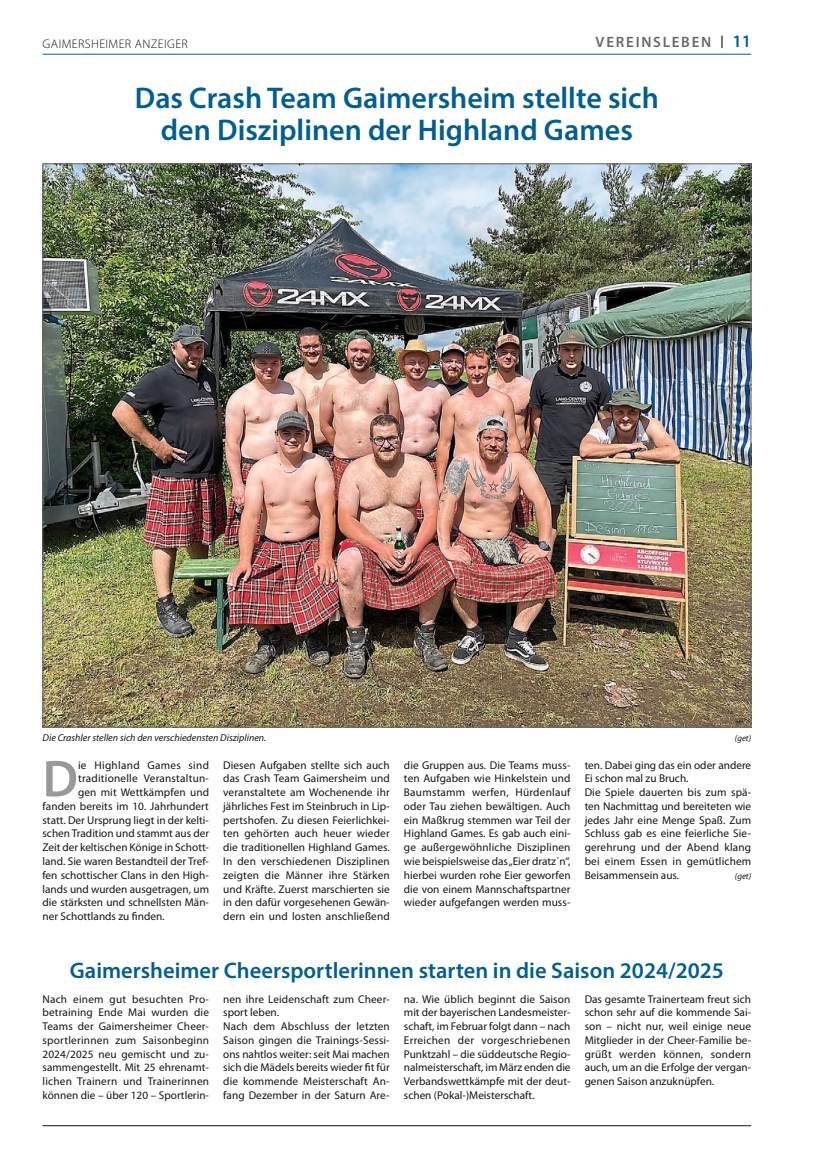
<style>
.page{position:relative;width:815px;height:1152px;background:#fff}
.page>*{position:absolute;margin:0;border:0;box-sizing:border-box;transform-origin:0 0}
.Grundschrift_Textanfang_Initial{font:600 52px "Myriad Pro";color:#999}
.Überschrift_3sp{font:600 30px/32.5px "Myriad Pro";color:#005e95;text-align:center}
.Überschrift_2sp{font:600 22.5px "Myriad Pro";color:#005e95}
.t1{font:600 15px "Myriad Pro";letter-spacing:.12em;color:#686867}
.t2{font:300 12.5px "Myriad Pro";letter-spacing:.035em;color:#131413}
.Grundschrift{font:11.25px/13.8px "Myriad Pro";color:#131413;text-align:justify}
.Grundschrift_Textanfang_Initial-2{font:11.25px "Myriad Pro";color:#131413}
.Grundschrift_Textanfang_Initial-3{font:11.25px "Myriad Pro";letter-spacing:.02em;color:#131413}
.Grundschrift_Textanfang_Initial-4{font:11.25px "Myriad Pro";letter-spacing:.025em;color:#131413}
.Bildtext{font:italic 10px "Myriad Pro";color:#131413}
.Grundschrift-2{font:italic 8.75px "Myriad Pro";color:#131413}
.Bildtext-2{font:italic 8.75px "Myriad Pro";color:#131413}
.s1{font-size:17.5px;color:#005e95}
</style>
<div class="page">
<hr style="left:43px;top:1125px;width:708px;height:1px;background:#131413">
<hr style="left:43px;top:54px;width:708px;height:1px;background:#005e95">
<img style="left:45px;top:165px;width:704px;height:560px">
<p class="t2" style="left:43px;top:36px;width:147px">GAIMERSHEIMER ANZEIGER</p>
<p class="t1" style="left:596px;top:33px;width:157px">VEREINSLEBEN <sup>|</sup> <span class="s1">11</span></p>
<p class="Überschrift_3sp" style="left:135px;top:80px;width:525px">Das Crash Team Gaimersheim stellte sich den Disziplinen der Highland Games</p>
<p class="Bildtext" style="left:43px;top:732px;width:225px">Die Crashler stellen sich den verschiedensten Disziplinen.</p>
<p class="Bildtext-2" style="left:735px;top:733px;width:18px">(get)</p>
<p class="Grundschrift_Textanfang_Initial" style="left:43px;top:745px;width:37px">D</p>
<p class="Grundschrift_Textanfang_Initial-4" style="left:78px;top:759px;width:133px">ie Highland Games sind</p>
<p class="Grundschrift_Textanfang_Initial-3" style="left:78px;top:772px;width:132px">traditionelle Veranstaltun-</p>
<p class="Grundschrift_Textanfang_Initial-2" style="left:78px;top:786px;width:132px">gen mit Wettkämpfen und</p>
<p class="Grundschrift_Textanfang_Initial-2" style="left:43px;top:800px;width:168px">fanden bereits im 10. Jahrhundert</p>
<p class="Grundschrift_Textanfang_Initial-2" style="left:43px;top:814px;width:168px">statt. Der Ursprung liegt in der kelti-</p>
<p class="Grundschrift_Textanfang_Initial-2" style="left:43px;top:827px;width:168px">schen Tradition und stammt aus der</p>
<p class="Grundschrift_Textanfang_Initial-2" style="left:43px;top:841px;width:168px">Zeit der keltischen Könige in Schott-</p>
<p class="Grundschrift_Textanfang_Initial-2" style="left:43px;top:855px;width:168px">land. Sie waren Bestandteil der Tref-</p>
<p class="Grundschrift_Textanfang_Initial-2" style="left:43px;top:869px;width:168px">fen schottischer Clans in den High-</p>
<p class="Grundschrift_Textanfang_Initial-2" style="left:43px;top:882px;width:168px">lands und wurden ausgetragen, um</p>
<p class="Grundschrift_Textanfang_Initial-2" style="left:43px;top:896px;width:168px">die stärksten und schnellsten Män-</p>
<p class="Grundschrift_Textanfang_Initial-2" style="left:43px;top:910px;width:124px">ner Schottlands zu finden.</p>
<p class="Grundschrift" style="left:223px;top:758px;width:168px">Diesen Aufgaben stellte sich auch das Crash Team Gaimersheim und veranstaltete am Wochenende ihr jährliches Fest im Steinbruch in Lip&shy;pertshofen. Zu diesen Feierlichkei&shy;ten gehörten auch heuer wieder die traditionellen Highland Games.<br>In den verschiedenen Disziplinen zeigten die Männer ihre Stärken und Kräfte. Zuerst marschierten sie in den dafür vorgesehenen Gewän&shy;dern ein und losten anschließend</p>
<p class="Grundschrift" style="left:404px;top:758px;width:168px">die Gruppen aus. Die Teams muss&shy;ten Aufgaben wie Hinkelstein und Baumstamm werfen, Hürdenlauf oder Tau ziehen bewältigen. Auch ein Maßkrug stemmen war Teil der Highland Games. Es gab auch eini&shy;ge außergewöhnliche Disziplinen wie beispielsweise das „Eier dratz´n“, hierbei wurden rohe Eier geworfen die von einem Mannschaftspartner wieder aufgefangen werden muss-</p>
<p class="Grundschrift" style="left:585px;top:758px;width:168px">ten. Dabei ging das ein oder andere<br>Ei schon mal zu Bruch.</p>
<p class="Grundschrift" style="left:585px;top:786px;width:168px">Die Spiele dauerten bis zum spä&shy;ten Nachmittag und bereiteten wie jedes Jahr eine Menge Spaß. Zum Schluss gab es eine feierliche Sie&shy;gerehrung und der Abend klang bei einem Essen in gemütlichem Beisammensein aus.</p>
<p class="Grundschrift-2" style="left:735px;top:871px;width:18px">(get)</p>
<p class="Überschrift_2sp" style="left:70px;top:956px;width:656px">Gaimersheimer Cheersportlerinnen starten in die Saison 2024/2025</p>
<p class="Grundschrift" style="left:43px;top:992px;width:168px">Nach einem gut besuchten Pro&shy;betraining Ende Mai wurden die Teams der Gaimersheimer Cheer&shy;sportlerinnen zum Saisonbeginn 2024/2025 neu gemischt und zu&shy;sammengestellt. Mit 25 ehrenamt&shy;lichen Trainern und Trainerinnen können die – über 120 – Sportlerin-</p>
<p class="Grundschrift" style="left:223px;top:992px;width:168px">nen ihre Leidenschaft zum Cheer&shy;sport leben.</p>
<p class="Grundschrift" style="left:404px;top:992px;width:168px">na. Wie üblich beginnt die Saison mit der bayerischen Landesmeister&shy;schaft, im Februar folgt dann – nach Erreichen der vorgeschriebenen Punktzahl – die süddeutsche Regio&shy;nalmeisterschaft, im März enden die Verbandswettkämpfe mit der deut&shy;schen (Pokal-)Meisterschaft.</p>
<p class="Grundschrift" style="left:585px;top:992px;width:168px">Das gesamte Trainerteam freut sich schon sehr auf die kommende Sai&shy;son – nicht nur, weil einige neue Mitglieder in der Cheer-Familie be&shy;grüßt werden können, sondern auch, um an die Erfolge der vergan&shy;genen Saison anzuknüpfen.</p>
<p class="Grundschrift" style="left:223px;top:1019px;width:168px">Nach dem Abschluss der letzten Saison gingen die Trainings-Sessi&shy;ons nahtlos weiter: seit Mai machen sich die Mädels bereits wieder fit für die kommende Meisterschaft An&shy;fang Dezember in der Saturn Are-</p>
</div>
